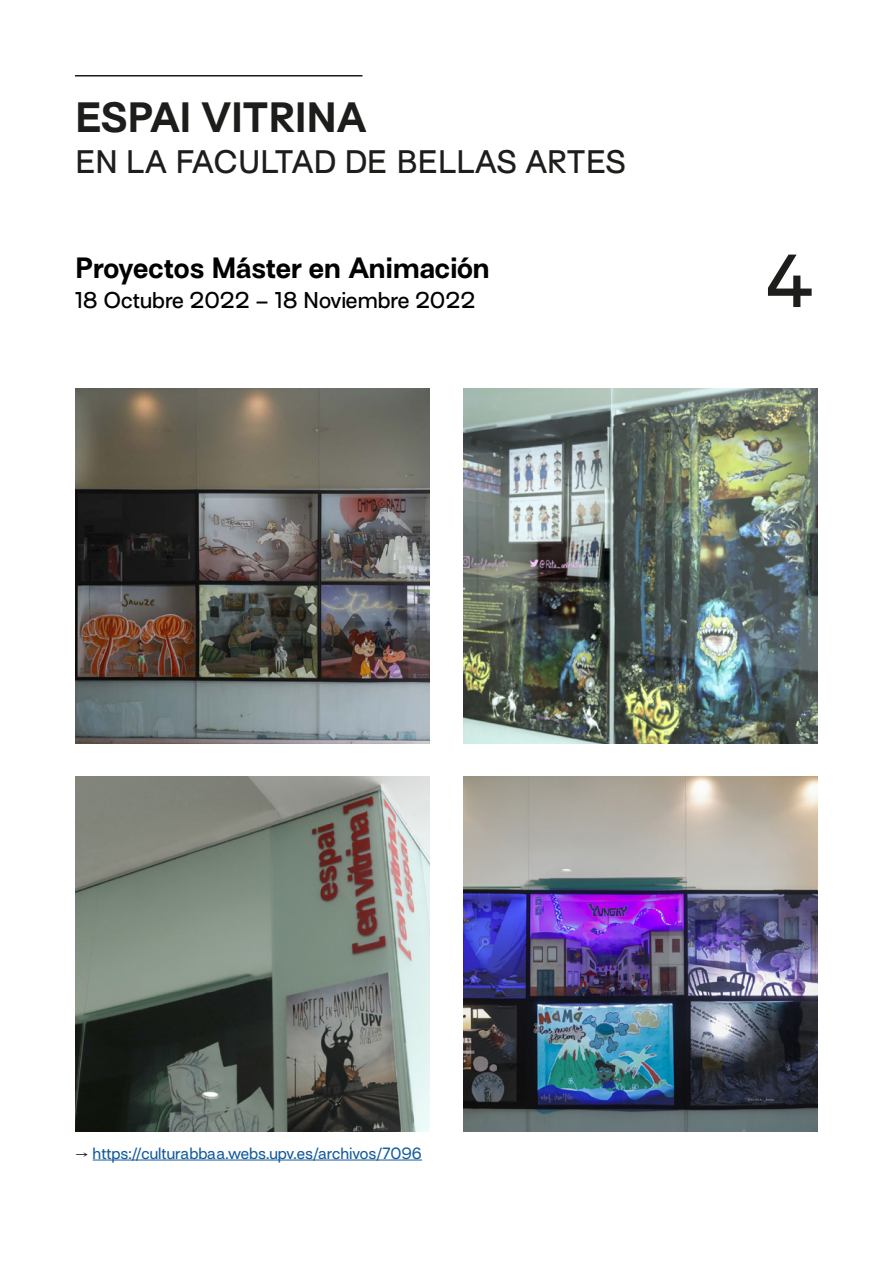
<style>
.page{position:relative;width:893px;height:1263px;background:#fff}
.page>*{position:absolute;margin:0;border:0;box-sizing:border-box;transform-origin:0 0}
.t1{font:500 69px "AT Surt";color:#1d1d1b}
.t2{font:700 39px "AT Surt";color:#1d1d1b}
.t3{font:500 30px "AT Surt";letter-spacing:-.03em;color:#1d1d1b}
.t4{font:700 27px "AT Surt";letter-spacing:-.005em;color:#010100}
.t5{font:500 21px "AT Surt";color:#010100}
.t6{font:15px "AT Surt";color:#155c9b}
.s1{color:#1d1d1b}
</style>
<div class="page">
<img style="left:75px;top:389px;width:355px;height:355px">
<img style="left:75px;top:777px;width:355px;height:355px">
<img style="left:463px;top:777px;width:355px;height:355px">
<img style="left:463px;top:389px;width:355px;height:355px">
<hr style="left:75px;top:75px;width:287px;height:2px;background:#1d1d1b">
<hr style="left:93px;top:1159px;width:329px;height:1px;background:#155c9b">
<h2 class="t2" style="left:75px;top:93px;width:294px">ESPAI VITRINA</h2>
<h3 class="t3" style="left:75px;top:142px;width:552px">EN LA FACULTAD DE BELLAS ARTES</h3>
<h3 class="t4" style="left:75px;top:250px;width:416px">Proyectos Máster en Animación</h3>
<h3 class="t5" style="left:75px;top:286px;width:402px">18 Octubre 2022 – 18 Noviembre 2022</h3>
<h1 class="t1" style="left:766px;top:237px;width:53px">4</h1>
<p class="t6" style="left:75px;top:1143px;width:348px"><span class="s1">→</span> https://culturabbaa.webs.upv.es/archivos/7096</p>
</div>
